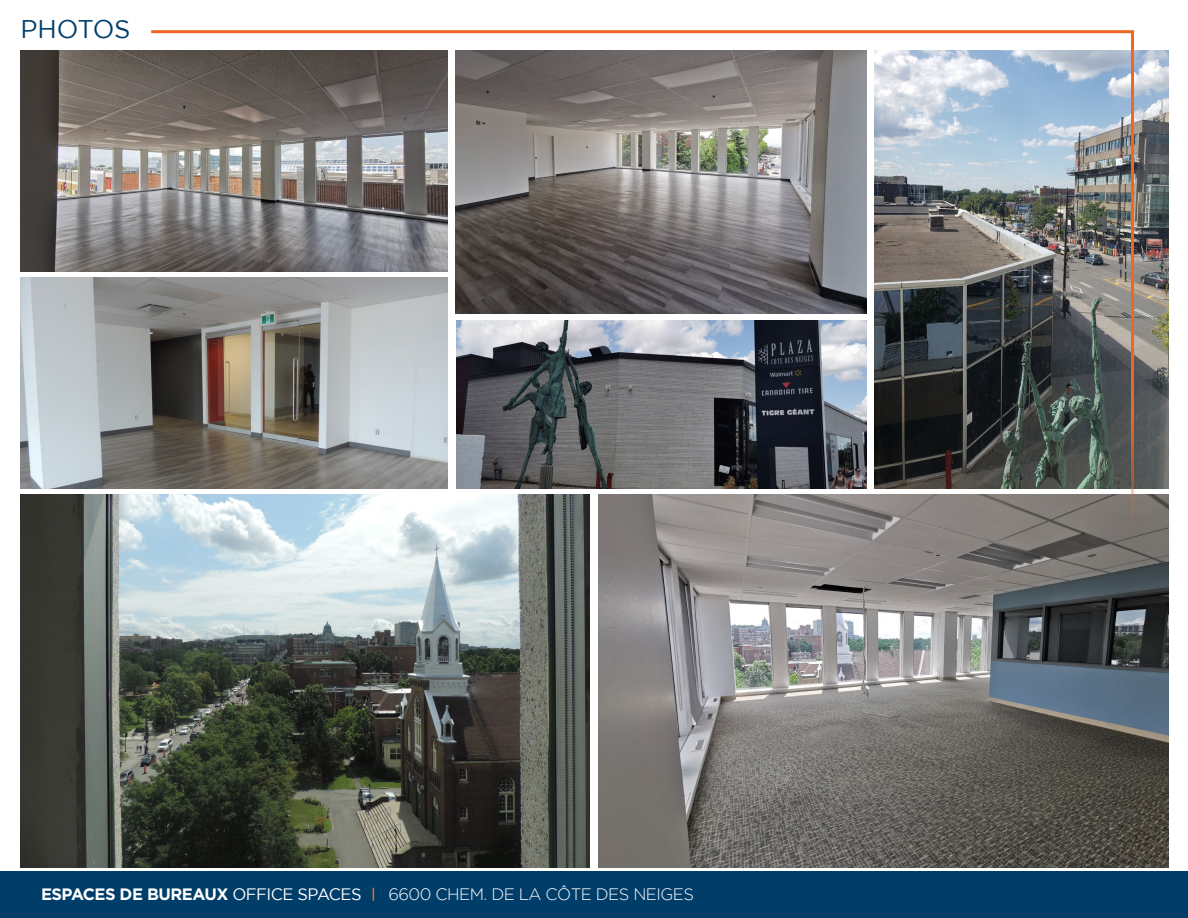
<style>
.page{position:relative;width:1188px;height:918px;background:#fff}
.page>*{position:absolute;margin:0;border:0;box-sizing:border-box;transform-origin:0 0}
.t1{font:25.5px "Gotham";letter-spacing:-.005em;color:#003d69}
.t2{font:700 16.5px "Gotham";letter-spacing:-.03em;color:#fff}
.t3{font:300 16.5px "Gotham";letter-spacing:-.03em;color:#fff}
.s1{font-weight:400}
</style>
<div class="page">
<div style="left:0;top:872px;width:1188px;height:46px;background:#003d69"></div>
<img style="left:21px;top:495px;width:569px;height:372px">
<img style="left:21px;top:51px;width:129px;height:220px">
<img style="left:598px;top:495px;width:570px;height:372px">
<img style="left:21px;top:277px;width:129px;height:212px">
<img style="left:1136px;top:51px;width:32px;height:438px">
<img style="left:150px;top:30px;width:986px;height:531px">
<img style="left:456px;top:321px;width:410px;height:168px">
<svg style="left:373px;top:888px;width:1px;height:13px"></svg>
<p class="t1" style="left:21px;top:15px;width:112px">PHOTOS</p>
<p class="t2" style="left:41px;top:884px;width:322px">ESPACES DE BUREAUX <span class="s1">OFFICE SPACES</span></p>
<p class="t3" style="left:388px;top:885px;width:307px">6600 CHEM. DE LA CÔTE DES NEIGES</p>
</div>
